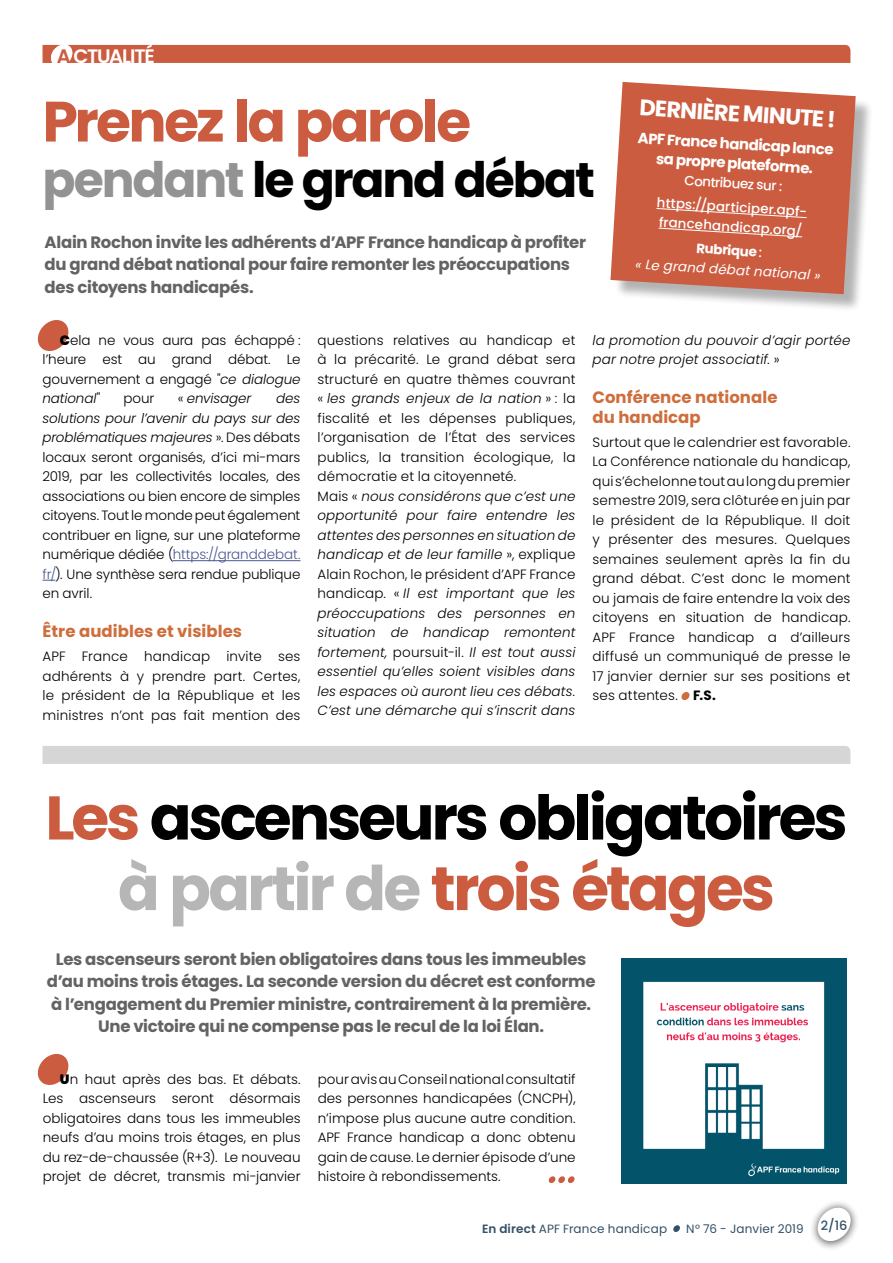
<style>
.page{position:relative;width:893px;height:1263px;background:#fff}
.page>*{position:absolute;margin:0;border:0;box-sizing:border-box;transform-origin:0 0}
.t1{font:700 61.5px/70.5px "Poppins";letter-spacing:-.05em;color:#000;text-align:center}
.t2{font:700 56.85px "Poppins";letter-spacing:-.045em;color:#cb5c40}
.t3{font:700 48.9px "Poppins";letter-spacing:-.045em;color:#000}
.t4{font:700 22.5px "Poppins";color:#fff}
.t5{font:600 19.5px "Poppins";letter-spacing:-.055em;color:#fff}
.t6{font:700 16.5px/22.5px "Poppins";letter-spacing:-.015em;color:#636363}
.t7{font:700 16.5px/19.5px "Poppins";letter-spacing:.005em;color:#ce6e3c}
.t8{font:700 15px/19.5px "Poppins";color:#fff;text-align:center}
.t9{font:300 13.5px/19.5px "Poppins";color:#000;text-align:justify}
.t10{font:italic 300 13.5px/19.5px "Poppins";letter-spacing:.01em;color:#000}
.t11{font:500 13.5px/23.9px "Poppins";color:#fff;text-align:center}
.t12{font:italic 13.5px "Poppins";color:#fff}
.t13{font:italic 300 13.5px "Poppins";letter-spacing:-.01em;color:#000}
.t14{font:500 12.9px "Poppins";color:#345066}
.t15{font:12px "Poppins";letter-spacing:.015em;color:#345066}
.s1{color:#cb5c40}
.s2{color:#939393}
.s3{font-weight:700}
.s4{font-weight:900}
.s5{font-style:italic}
.s6{font-style:normal}
.s7{color:#4d5893}
.s8{color:#b6b6b6}
.s9{font-weight:600}
</style>
<div class="page">
<div style="left:809px;top:1199px;width:50px;height:51px;background:#000;opacity:.75"></div>
<svg style="left:815px;top:1205px;width:38px;height:38px"></svg>
<svg style="left:673px;top:1225px;width:7px;height:7px"></svg>
<svg style="left:43px;top:44px;width:807px;height:19px;background:#ce674d"></svg>
<svg style="left:37px;top:320px;width:32px;height:31px"></svg>
<svg style="left:37px;top:1054px;width:32px;height:31px"></svg>
<hr style="left:173px;top:560px;width:127px;height:1px;background:#4d5893">
<svg style="left:43px;top:580px;width:12px;height:1px"></svg>
<svg style="left:681px;top:692px;width:9px;height:9px"></svg>
<div style="left:43px;top:746px;width:807px;height:18px;background:#d6d6d6"></div>
<svg style="left:548px;top:1176px;width:27px;height:7px"></svg>
<img style="left:622px;top:959px;width:224px;height:224px">
<div style="left:613px;top:84px;width:261px;height:229px;background:#000;opacity:.3"></div>
<svg style="left:610px;top:82px;width:246px;height:212px;background:#cd6b52"></svg>
<svg style="left:656px;top:208px;width:151px;height:10px;background:#d06c52"></svg>
<svg style="left:658px;top:227px;width:145px;height:11px;background:#cf6a51"></svg>
<h3 class="t5" style="left:57px;top:45px;width:100px"><span class="s1">A</span> CTUALITÉ</h3>
<h2 class="t2" style="left:43px;top:89px;width:430px">Prenez la parole</h2>
<h3 class="t3" style="left:43px;top:151px;width:554px"><span class="s2">pendant</span> le grand débat</h3>
<p class="t6" style="left:45px;top:231px;width:543px">Alain Rochon invite les adhérents d’APF France handicap à profiter du grand débat national pour faire remonter les préoccupations des citoyens handicapés.</p>
<h3 class="t4" style="left:640px;top:95px;width:198px;rotate:3deg">DERNIÈRE MINUTE !</h3>
<p class="t8" style="left:639px;top:127px;width:198px;rotate:4deg">APF France handicap lance sa propre plateforme.</p>
<p class="t11" style="left:659px;top:167px;width:151px;rotate:3deg">Contribuez sur : https://participer.apf-</p>
<p class="t11" style="left:659px;top:211px;width:145px;rotate:3deg">francehandicap.org/<br><span class="s3">Rubrique</span> :</p>
<p class="t12" style="left:636px;top:257px;width:187px;rotate:3deg">« Le grand débat national »</p>
<p class="t9" style="left:43px;top:330px;width:259px;text-indent:17px"><span class="s4">C</span>ela ne vous aura pas échappé : l’heure est au grand débat. Le gouvernement a engagé "<span class="s5">ce dialogue national</span>"</p>
<p class="t9" style="left:124px;top:389px;width:32px">pour</p>
<p class="t13" style="left:178px;top:391px;width:75px"><span class="s6">«</span> envisager</p>
<p class="t9" style="left:43px;top:389px;width:259px;text-indent:234px"><span class="s5">des solutions pour l’avenir du pays sur des problématiques majeures</span> ». Des débats locaux seront organisés, d’ici mi-mars 2019, par les collectivités locales, des associations ou bien encore de simples citoyens. Tout le monde peut également contribuer en ligne, sur une plateforme numérique dédiée (<span class="s7">https://granddebat. fr/</span>). Une synthèse sera rendue publique en avril.</p>
<p class="t7" style="left:43px;top:622px;width:201px">Être audibles et visibles</p>
<p class="t9" style="left:43px;top:647px;width:259px">APF France handicap invite ses adhérents à y prendre part. Certes, le président de la République et les ministres n’ont pas fait mention des</p>
<p class="t10" style="left:317px;top:330px;width:259px"><span class="s6">questions relatives au handicap et à la précarité. Le grand débat sera structuré en quatre thèmes couvrant «</span> les grands enjeux de la nation <span class="s6">» : la fiscalité et les dépenses publiques, l’organisation de l’État des services publics, la transition écologique, la démocratie et la citoyenneté.<br>Mais «</span> nous considérons que c’est une opportunité pour faire entendre les attentes des personnes en situation de handicap et de leur famille <span class="s6">», explique Alain Rochon, le président d’APF France handicap. «</span> Il est important que les préoccupations des personnes en situation de handicap remontent fortement, <span class="s6">poursuit-il.</span> Il est tout aussi essentiel qu’elles soient visibles dans les espaces où auront lieu ces débats.<br>C’est une démarche qui s’inscrit dans</p>
<p class="t10" style="left:592px;top:330px;width:259px">la promotion du pouvoir d’agir portée par notre projet associatif. <span class="s6">»</span></p>
<p class="t7" style="left:592px;top:388px;width:187px">Conférence nationale du handicap</p>
<p class="t9" style="left:592px;top:432px;width:259px">Surtout que le calendrier est favorable.<br>La Conférence nationale du handicap, qui s’échelonne tout au long du premier semestre 2019, sera clôturée en juin par le président de la République. Il doit y présenter des mesures. Quelques semaines seulement après la fin du grand débat. C’est donc le moment ou jamais de faire entendre la voix des citoyens en situation de handicap.<br>APF France handicap a d’ailleurs diffusé un communiqué de presse le 17 janvier dernier sur ses positions et ses attentes. <span class="s3">F.S.</span></p>
<h1 class="t1" style="left:45px;top:783px;width:804px"><span class="s1">Les</span> ascenseurs obligatoires <span class="s8">à partir de</span> <span class="s1">trois étages</span></h1>
<p class="t6" style="left:47px;top:948px;width:550px;text-align:center">Les ascenseurs seront bien obligatoires dans tous les immeubles d’au moins trois étages. La seconde version du décret est conforme à l’engagement du Premier ministre, contrairement à la première.<br>Une victoire qui ne compense pas le recul de la loi Élan.</p>
<p class="t9" style="left:43px;top:1069px;width:259px;text-indent:17px"><span class="s4">U</span>n haut après des bas. Et débats.<br>Les ascenseurs seront désormais obligatoires dans tous les immeubles neufs d’au moins trois étages, en plus du rez-de-chaussée (R+3). Le nouveau projet de décret, transmis mi-janvier</p>
<p class="t9" style="left:318px;top:1069px;width:259px">pour avis au Conseil national consultatif des personnes handicapées (CNCPH), n’impose plus aucune autre condition.<br>APF France handicap a donc obtenu gain de cause. Le dernier épisode d’une histoire à rebondissements.</p>
<p class="t15" style="left:482px;top:1222px;width:187px"><span class="s9">En direct</span> APF France handicap</p>
<p class="t15" style="left:686px;top:1222px;width:119px">N° 76 - Janvier 2019</p>
<p class="t14" style="left:821px;top:1217px;width:28px">2/16</p>
</div>
